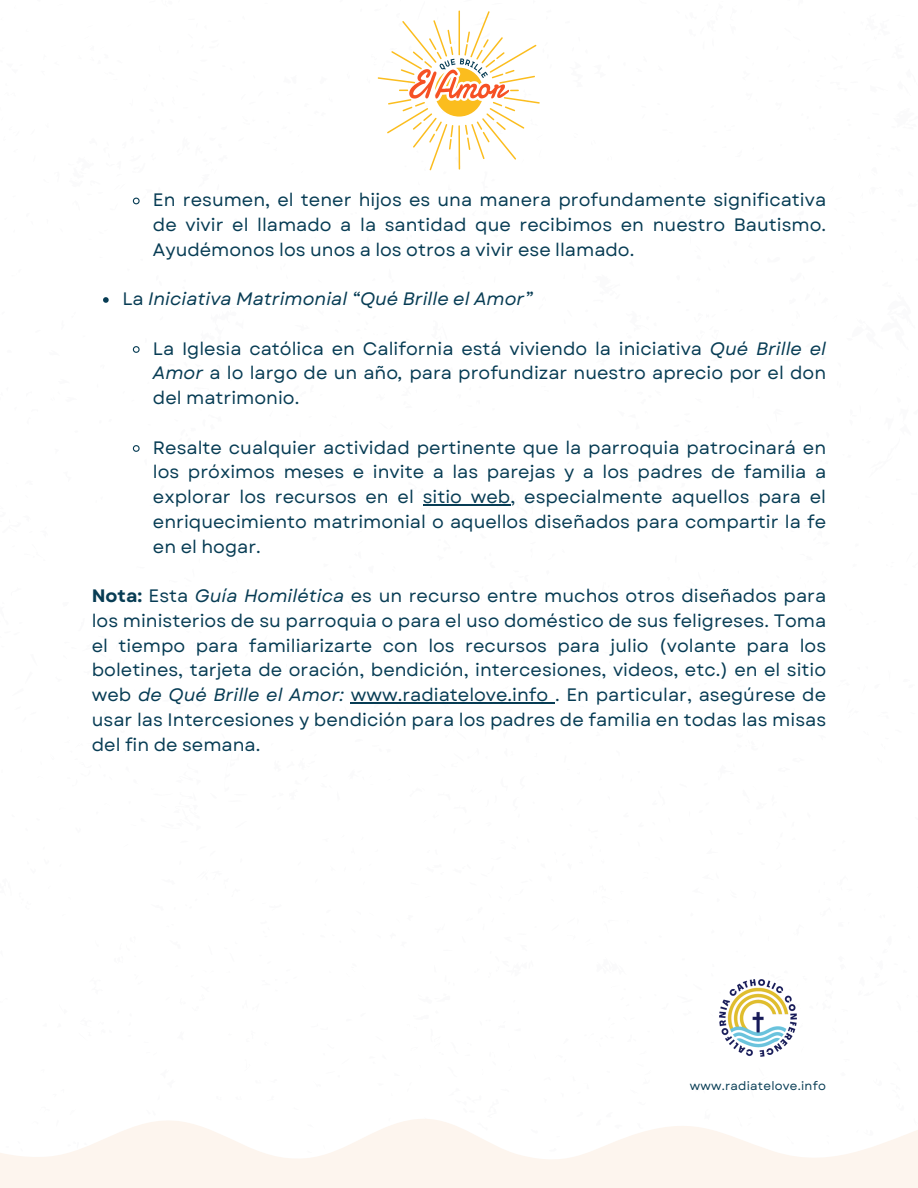
<style>
.page{position:relative;width:918px;height:1188px;background:#fff}
.page>*{position:absolute;margin:0;border:0;box-sizing:border-box;transform-origin:0 0}
.t1{font:18px/24.8px "Garet";color:#073c54;text-align:justify}
.t2{font:italic 18px "Garet";color:#073c54}
.t3{font:12px "Garet";letter-spacing:.02em;color:#073c54}
.s1{font-style:normal}
.s2{font-style:italic}
.s3{font-weight:700}
</style>
<div class="page">
<svg style="left:132px;top:197px;width:8px;height:8px"></svg>
<svg style="left:103px;top:297px;width:6px;height:6px"></svg>
<svg style="left:132px;top:346px;width:8px;height:7px"></svg>
<svg style="left:132px;top:445px;width:8px;height:7px"></svg>
<hr style="left:423px;top:504px;width:87px;height:1px;background:#073c54">
<hr style="left:351px;top:702px;width:204px;height:1px;background:#073c54">
<svg style="left:0;top:1119px;width:918px;height:69px;fill:#fdf5ee"></svg>
<img style="left:719px;top:979px;width:78px;height:78px">
<svg style="left:378px;top:11px;width:162px;height:159px"></svg>
<p class="t1" style="left:153px;top:187px;width:675px">En resumen, el tener hijos es una manera profundamente significativa de vivir el llamado a la santidad que recibimos en nuestro Bautismo.<br>Ayudémonos los unos a los otros a vivir ese llamado.</p>
<p class="t2" style="left:122px;top:286px;width:412px"><span class="s1">La</span> Iniciativa Matrimonial “Qué Brille el Amor”</p>
<p class="t1" style="left:153px;top:336px;width:675px">La Iglesia católica en California está viviendo la iniciativa <span class="s2">Qué Brille el Amor</span> a lo largo de un año<span class="s2">,</span> para profundizar nuestro aprecio por el don del matrimonio.</p>
<p class="t1" style="left:153px;top:435px;width:675px">Resalte cualquier actividad pertinente que la parroquia patrocinará en los próximos meses e invite a las parejas y a los padres de familia a explorar los recursos en el sitio web, especialmente aquellos para el enriquecimiento matrimonial o aquellos diseñados para compartir la fe en el hogar.</p>
<p class="t1" style="left:92px;top:583px;width:736px"><span class="s3">Nota:</span> Esta <span class="s2">Guía Homilética</span> es un recurso entre muchos otros diseñados para los ministerios de su parroquia o para el uso doméstico de sus feligreses. Toma el tiempo para familiarizarte con los recursos para julio (volante para los boletines, tarjeta de oración, bendición, intercesiones, videos, etc.) en el sitio web <span class="s2">de Qué Brille el Amor:</span> www.radiatelove.info . En particular, asegúrese de usar las Intercesiones y bendición para los padres de familia en todas las misas del fin de semana.</p>
<p class="t3" style="left:690px;top:1077px;width:138px">www.radiatelove.info</p>
</div>
